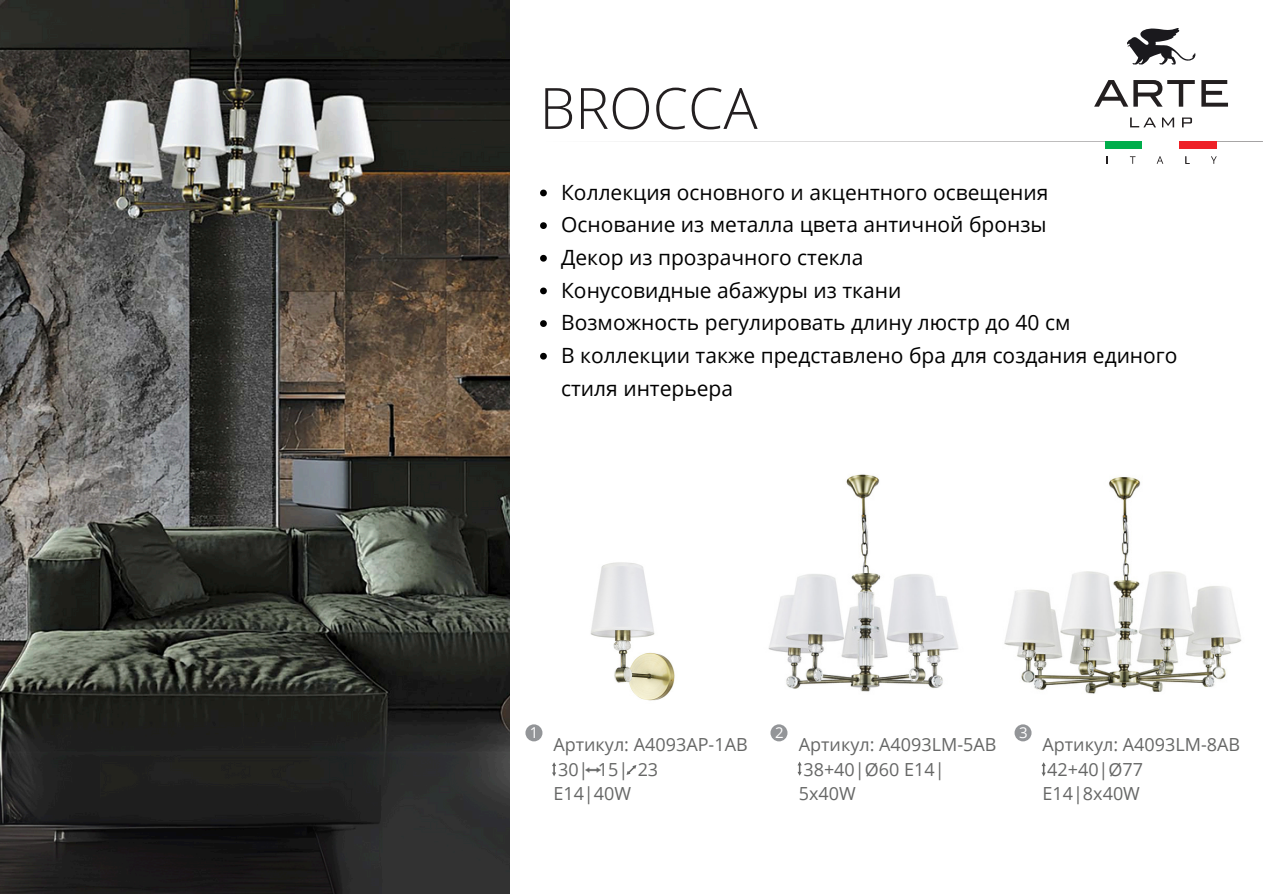
<style>
.page{position:relative;width:1263px;height:894px;background:#fff}
.page>*{position:absolute;margin:0;border:0;box-sizing:border-box;transform-origin:0 0}
.t1{font:300 57px "Open Sans";color:#231f20}
.t2{font:21px/32.7px "Open Sans";color:#000}
.t3{font:18px/24.8px "Open Sans";color:#666766}
.t4{font:15px "Open Sans";color:#fff}
</style>
<div class="page">
<svg style="left:1127px;top:28px;width:68px;height:36px"></svg>
<hr style="left:533px;top:141px;width:730px;height:1px;background:#231f20">
<div style="left:1106px;top:141px;width:37px;height:7px;background:#00ad4b"></div>
<div style="left:1143px;top:141px;width:36px;height:7px;background:#fff"></div>
<div style="left:1179px;top:141px;width:37px;height:7px;background:#ee2127"></div>
<svg style="left:1130px;top:156px;width:5px;height:8px"></svg>
<svg style="left:1157px;top:156px;width:6px;height:8px"></svg>
<svg style="left:1185px;top:156px;width:4px;height:8px"></svg>
<svg style="left:1211px;top:156px;width:6px;height:8px"></svg>
<svg style="left:1094px;top:80px;width:101px;height:27px"></svg>
<svg style="left:1201px;top:80px;width:27px;height:27px"></svg>
<svg style="left:1130px;top:117px;width:26px;height:10px"></svg>
<svg style="left:1162px;top:117px;width:12px;height:10px"></svg>
<svg style="left:1182px;top:117px;width:10px;height:10px"></svg>
<div style="left:525px;top:724px;width:17px;height:17px;background:#939598;border-radius:50%"></div>
<svg style="left:552px;top:762px;width:4px;height:14px"></svg>
<div style="left:770px;top:724px;width:17px;height:17px;background:#939598;border-radius:50%"></div>
<svg style="left:798px;top:761px;width:4px;height:14px"></svg>
<div style="left:1014px;top:724px;width:17px;height:17px;background:#939598;border-radius:50%"></div>
<svg style="left:1042px;top:762px;width:4px;height:14px"></svg>
<img style="left:585px;top:767px;width:15px;height:5px">
<svg style="left:626px;top:765px;width:11px;height:10px"></svg>
<img style="left:590px;top:562px;width:85px;height:139px">
<img style="left:768px;top:474px;width:191px;height:218px">
<img style="left:1004px;top:476px;width:238px;height:218px">
<img style="left:0;top:0;width:510px;height:893px">
<svg style="left:540px;top:189px;width:7px;height:7px"></svg>
<svg style="left:540px;top:222px;width:7px;height:7px"></svg>
<svg style="left:540px;top:255px;width:7px;height:6px"></svg>
<svg style="left:540px;top:287px;width:7px;height:7px"></svg>
<svg style="left:540px;top:320px;width:7px;height:7px"></svg>
<svg style="left:540px;top:353px;width:7px;height:6px"></svg>
<p class="t1" style="left:540px;top:68px;width:220px">BROCCA</p>
<p class="t2" style="left:561px;top:175px;width:618px">Коллекция основного и акцентного освещения<br>Основание из металла цвета античной бронзы<br>Декор из прозрачного стекла<br>Конусовидные абажуры из ткани<br>Возможность регулировать длину люстр до 40 см<br>В коллекции также представлено бра для создания единого стиля интерьера</p>
<p class="t4" style="left:530px;top:722px;width:10px">1</p>
<p class="t3" style="left:553px;top:731px;width:196px">Артикул: A4093AP-1AB<br>30| 15| 23<br>E14|40W</p>
<p class="t4" style="left:775px;top:722px;width:10px">2</p>
<p class="t3" style="left:799px;top:731px;width:199px">Артикул: A4093LM-5AB<br>38+40|Ø60 E14|<br>5x40W</p>
<p class="t4" style="left:1019px;top:722px;width:10px">3</p>
<p class="t3" style="left:1042px;top:731px;width:199px">Артикул: A4093LM-8AB<br>42+40|Ø77<br>E14|8x40W</p>
</div>
